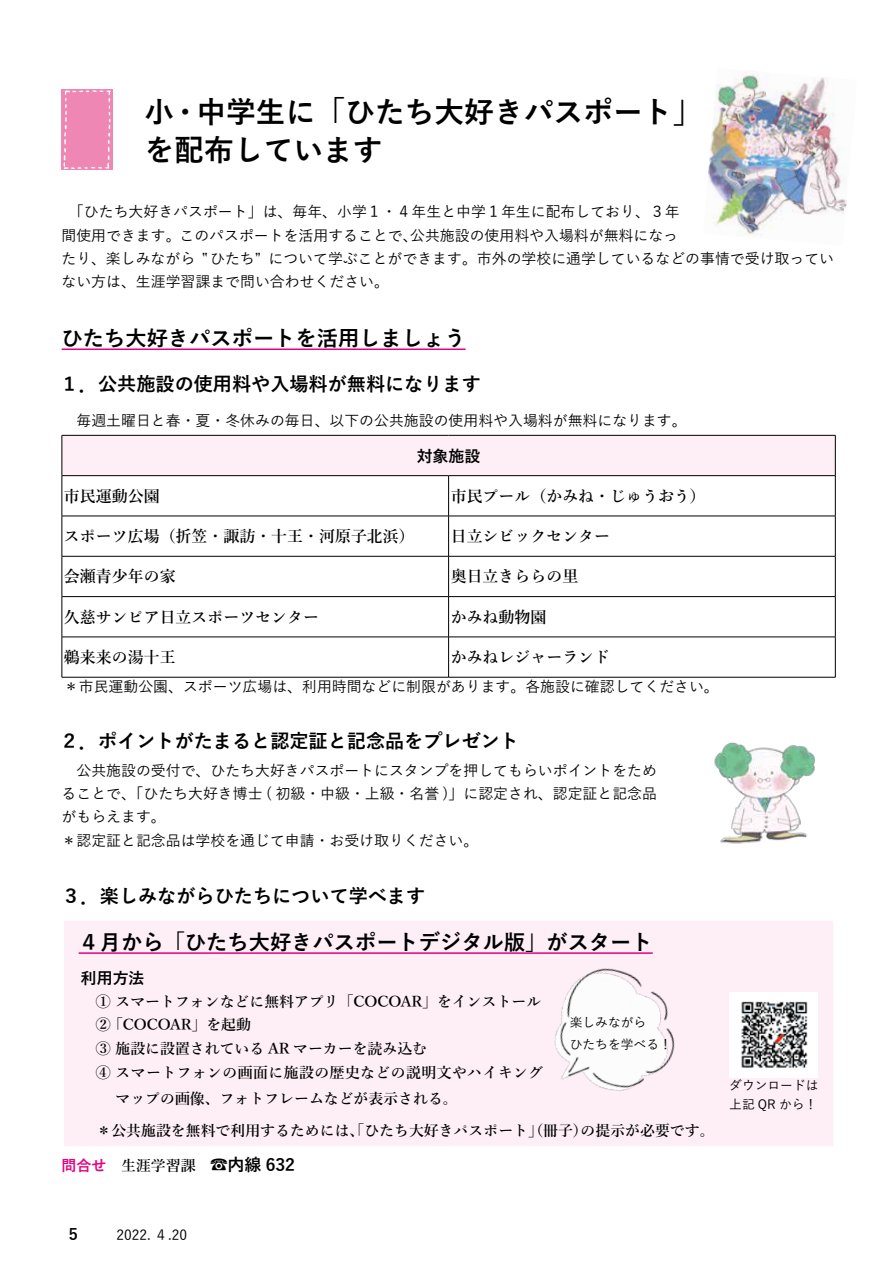
<style>
.page{position:relative;width:893px;height:1263px;background:#fff}
.page>*{position:absolute;margin:0;border:0;box-sizing:border-box;transform-origin:0 0}
.t1{font:700 29.7px/37.2px "Yu Gothic";color:#000}
.t2{font:700 21.3px "Yu Gothic";color:#000}
.t3{font:700 19.2px "Yu Gothic";color:#000}
.t4{font:700 16.95px "Yu Gothic";color:#000}
.t5{font:600 15.9px "Yu Mincho";color:#000}
.t6{font:700 15.9px "Yu Gothic";color:#000}
.t7{font:500 14.85px/23.4px "Yu Gothic";color:#000}
.t8{font:600 14.85px/23.7px "Yu Mincho";color:#000}
.t9{font:500 13.8px "Yu Gothic";color:#000}
.t10{font:500 12.75px/19.2px "Yu Gothic";color:#000}
.s1{font-family:"Yu Gothic";font-weight:700;color:#e4007f}
.s2{font-size:16.95px}
</style>
<div class="page">
<div style="left:62px;top:89px;width:51px;height:81px;background:#ee87b4"></div>
<svg style="left:63px;top:90px;width:48px;height:79px"></svg>
<div style="left:62px;top:435px;width:773px;height:41px;background:#fdeff5"></div>
<svg style="left:63px;top:476px;width:772px;height:201px"></svg>
<hr style="left:62px;top:435px;width:387px;height:1px;background:#000">
<hr style="left:62px;top:435px;width:1px;height:40px;background:#000">
<hr style="left:449px;top:435px;width:386px;height:1px;background:#000">
<hr style="left:835px;top:435px;width:1px;height:40px;background:#000">
<hr style="left:62px;top:475px;width:387px;height:1px;background:#000">
<hr style="left:62px;top:476px;width:1px;height:40px;background:#000">
<hr style="left:449px;top:475px;width:386px;height:1px;background:#000">
<hr style="left:448px;top:476px;width:1px;height:40px;background:#000">
<hr style="left:835px;top:476px;width:1px;height:40px;background:#000">
<hr style="left:62px;top:516px;width:387px;height:1px;background:#000">
<hr style="left:62px;top:516px;width:1px;height:40px;background:#000">
<hr style="left:449px;top:516px;width:386px;height:1px;background:#000">
<hr style="left:448px;top:516px;width:1px;height:40px;background:#000">
<hr style="left:835px;top:516px;width:1px;height:40px;background:#000">
<hr style="left:62px;top:556px;width:387px;height:1px;background:#000">
<hr style="left:62px;top:556px;width:1px;height:40px;background:#000">
<hr style="left:449px;top:556px;width:386px;height:1px;background:#000">
<hr style="left:448px;top:556px;width:1px;height:40px;background:#000">
<hr style="left:835px;top:556px;width:1px;height:40px;background:#000">
<hr style="left:62px;top:596px;width:387px;height:1px;background:#000">
<hr style="left:62px;top:597px;width:1px;height:40px;background:#000">
<hr style="left:449px;top:596px;width:386px;height:1px;background:#000">
<hr style="left:448px;top:597px;width:1px;height:40px;background:#000">
<hr style="left:835px;top:597px;width:1px;height:40px;background:#000">
<hr style="left:62px;top:637px;width:387px;height:1px;background:#000">
<hr style="left:62px;top:637px;width:1px;height:40px;background:#000">
<hr style="left:449px;top:637px;width:386px;height:1px;background:#000">
<hr style="left:448px;top:637px;width:1px;height:40px;background:#000">
<hr style="left:835px;top:637px;width:1px;height:40px;background:#000">
<hr style="left:62px;top:677px;width:387px;height:1px;background:#000">
<hr style="left:449px;top:677px;width:386px;height:1px;background:#000">
<img style="left:707px;top:70px;width:140px;height:168px">
<div style="left:62px;top:918px;width:773px;height:230px;background:#fdeff5;border:2px solid #fff"></div>
<hr style="left:62px;top:348px;width:404px;height:2px;background:#e4007f">
<hr style="left:79px;top:952px;width:574px;height:2px;background:#e4007f">
<img style="left:714px;top:742px;width:101px;height:102px">
<div style="left:730px;top:992px;width:88px;height:86px;background:#fff"></div>
<img style="left:741px;top:1001px;width:67px;height:67px">
<img style="left:554px;top:968px;width:121px;height:123px">
<h1 class="t1" style="left:145px;top:95px;width:559px">小・中学生に「ひたち大好きパスポート「を配布しています</h1>
<p class="t7" style="left:62px;top:198px;width:620px;text-align:right">　「ひたち大好きパスポート」は、毎年、小学１・４年生と中学１年生に配布しており、３年公共施設の使用料や入場料が無料になっ</p>
<p class="t7" style="left:269px;top:221px;width:567px;text-indent:-207px">間使用できます。このパスポートを活用することで、<br>について学ぶことができます。市外の学校に通学しているなどの事情で受け取ってい</p>
<p class="t7" style="left:62px;top:245px;width:329px">たり、楽しみながら　ひたち”<br>ない方は、生涯学習課まで問い合わせください。</p>
<h2 class="t2" style="left:62px;top:326px;width:405px">ひたち大好きパスポートを活用しましょう</h2>
<p class="t3" style="left:60px;top:373px;width:422px">１．公共施設の使用料や入場料が無料になります</p>
<p class="t7" style="left:62px;top:407px;width:627px">　毎週土曜日と春・夏・冬休みの毎日、以下の公共施設の使用料や入場料が無料になります。</p>
<p class="t6" style="left:417px;top:447px;width:65px">対象施設</p>
<p class="t5" style="left:451px;top:487px;width:257px">市民プール（かみね・じゅうおう(</p>
<p class="t5" style="left:64px;top:487px;width:97px">市民運動公園</p>
<p class="t5" style="left:64px;top:527px;width:352px">スポーツ広場（折笠・諏訪・十王・河原子北浜）</p>
<p class="t5" style="left:451px;top:527px;width:161px">日立シビックセンター</p>
<p class="t5" style="left:64px;top:568px;width:113px">会瀬青少年の家</p>
<p class="t5" style="left:451px;top:568px;width:129px">奥日立きららの里</p>
<p class="t5" style="left:64px;top:608px;width:257px">久慈サンピア日立スポーツセンター</p>
<p class="t5" style="left:451px;top:608px;width:97px">かみね動物園</p>
<p class="t5" style="left:64px;top:648px;width:113px">鵜来来の湯十王</p>
<p class="t7" style="left:64px;top:673px;width:656px">＊市民運動公園、スポーツ広場は、利用時間などに制限があります。各施設に確認してください。</p>
<p class="t5" style="left:451px;top:648px;width:161px">かみねレジャーランド</p>
<p class="t3" style="left:60px;top:730px;width:461px">２．ポイントがたまると認定証と記念品をプレゼント</p>
<p class="t7" style="left:62px;top:756px;width:597px">　公共施設の受付で、ひたち大好きパスポートにスタンプを押してもらいポイントをためることで、「ひたち大好き博士 ( 初級・中級・上級・名誉 )」に認定され、認定証と記念品がもらえます。<br>＊認定証と記念品は学校を通じて申請・お受け取りください。</p>
<p class="t3" style="left:62px;top:886px;width:365px">３．楽しみながらひたちについて学べます</p>
<h2 class="t2" style="left:79px;top:930px;width:576px">４月から「ひたち大好きパスポートデジタル版」がスタート</h2>
<p class="t6" style="left:81px;top:969px;width:65px">利用方法</p>
<p class="t8" style="left:81px;top:989px;width:464px">　① スマートフォンなどに無料アプリ「COCOAR」をインストール　② 「COCOAR」を起動<br>　③ 施設に設置されている AR マーカーを読み込む<br>　④ スマートフォンの画面に施設の歴史などの説明文やハイキング</p>
<p class="t8" style="left:116px;top:1087px;width:344px">マップの画像、フォトフレームなどが表示される。</p>
<p class="t10" style="left:570px;top:1009px;width:104px;line-height:22.4px">楽しみながら<br>ひたちを学べる!</p>
<p class="t8" style="left:97px;top:1119px;width:493px">＊公共施設を無料で利用するためには、「ひたち大好きパスポート」（冊子）</p>
<p class="t8" style="left:581px;top:1119px;width:135px">の提示が必要です。</p>
<p class="t4" style="left:227px;top:1155px;width:69px">内線 632</p>
<p class="t8" style="left:62px;top:1154px;width:167px"><span class="s1">問合せ</span>　生涯学習課　<span class="s2">☎</span></p>
<p class="t6" style="left:69px;top:1225px;width:11px">5</p>
<p class="t9" style="left:117px;top:1222px;width:72px">2022. ４.20</p>
<p class="t10" style="left:729px;top:1074px;width:91px">ダウンロードは上記 QR から!</p>
</div>
